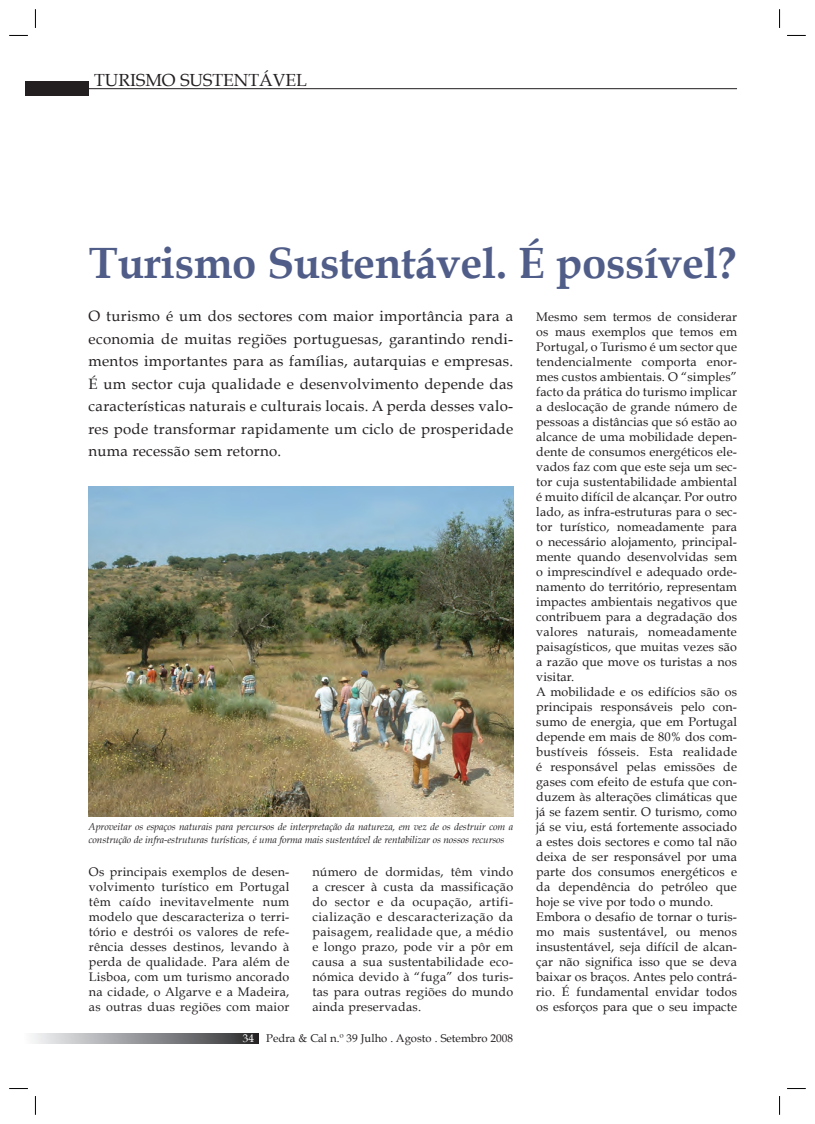
<style>
.page{position:relative;width:815px;height:1124px;background:#fff}
.page>*{position:absolute;margin:0;border:0;box-sizing:border-box;transform-origin:0 0}
.Título{font:700 43.75px "Book Antiqua";letter-spacing:-.01em;color:#505d88}
.t1{font:17.5px "Book Antiqua";color:#231f20}
.t2{font:15px/22.5px "Book Antiqua";letter-spacing:.02em;color:#231f20;text-align:justify}
.t3{font:12.5px/15px "Book Antiqua";letter-spacing:.01em;color:#231f20;text-align:justify}
.t4{font:11.25px "Book Antiqua";color:#231f20}
.t5{font:11.25px "Book Antiqua";color:#fff}
.t6{font:italic 10px/12.5px "Book Antiqua";letter-spacing:-.01em;color:#231f20}
</style>
<div class="page">
<div style="left:25px;top:82px;width:64px;height:14px;background:#231f20"></div>
<hr style="left:35px;top:88px;width:702px;height:1px;background:#231f20">
<svg style="left:32px;top:1033px;width:227px;height:10px;background:#8f9092"></svg>
<img style="left:89px;top:486px;width:424px;height:330px">
<svg style="left:9px;top:35px;width:19px;height:1px"></svg>
<svg style="left:787px;top:35px;width:19px;height:1px"></svg>
<svg style="left:9px;top:1088px;width:19px;height:1px"></svg>
<svg style="left:787px;top:1088px;width:19px;height:1px"></svg>
<svg style="left:35px;top:9px;width:1px;height:19px"></svg>
<svg style="left:35px;top:1096px;width:1px;height:18px"></svg>
<svg style="left:779px;top:9px;width:1px;height:19px"></svg>
<svg style="left:779px;top:1096px;width:1px;height:18px"></svg>
<p class="t1" style="left:94px;top:69px;width:214px">turismo sustentável</p>
<p class="Título" style="left:89px;top:237px;width:650px">Turismo Sustentável. É possível?</p>
<p class="t2" style="left:89px;top:305px;width:426px">O turismo é um dos sectores com maior importância para a economia de muitas regiões portuguesas, garantindo rendi&shy;mentos importantes para as famílias, autarquias e em--pre-----sas.<br>É um sector cuja qualidade e desenvolvimento depende das características naturais e culturais lo---cais. A perda desses valo&shy;res pode transformar rapidamente um ciclo de prosperidade numa recessão sem retorno.</p>
<p class="t6" style="left:89px;top:820px;width:426px">Aproveitar os espaços naturais para percursos de interpretação da natureza, em vez de os destruir com a construção de infra-estruturas turísticas, é uma forma mais sustentável de rentabilizar os nossos recursos</p>
<p class="t3" style="left:312px;top:864px;width:202px">número de dormidas, têm vindo a crescer à custa da massificação do sector e da ocupação, artifi&shy;cialização e descaracterização da paisagem, realidade que, a médio e longo prazo, pode vir a pôr em causa a sua sustentabilidade eco&shy;nómica devido à “fuga” dos turis&shy;tas para outras regiões do mundo ainda preservadas.</p>
<p class="t3" style="left:89px;top:864px;width:202px">Os principais exemplos de desen&shy;volvimento turístico em Portugal têm caído inevitavelmente num modelo que descaracteriza o terri&shy;tório e destrói os valores de refe&shy;rência desses destinos, levando à perda de qualidade. Para além de Lisboa, com um turismo ancorado na cidade, o Algarve e a Madeira, as outras duas regiões com maior</p>
<p class="t5" style="left:243px;top:1031px;width:13px">34</p>
<p class="t4" style="left:266px;top:1031px;width:248px">Pedra &amp; Cal n.º 39 Julho . Agosto . Setembro 2008</p>
<p class="t3" style="left:536px;top:309px;width:202px">Mesmo sem termos de considerar os maus exemplos que temos em Portugal, o Turismo é um sector que tendencialmente comporta enor&shy;mes custos ambientais. O “simples” facto da prática do turismo implicar a deslocação de grande número de pessoas a distâncias que só estão ao alcance de uma mobilidade depen&shy;dente de consumos energéticos ele&shy;vados faz com que este seja um sec&shy;tor cuja sustentabilidade ambiental é muito difícil de alcançar. Por outro lado, as infra-estruturas para o sec&shy;tor turístico, nomeadamente para o necessário alojamento, principal&shy;mente quando desenvolvidas sem o imprescindível e adequado orde&shy;namento do território, representam impactes ambientais negativos que contribuem para a degradação dos valores naturais, nomeadamente paisagísticos, que muitas vezes são a razão que move os turistas a nos visitar.</p>
<p class="t3" style="left:536px;top:684px;width:202px">A mobilidade e os edifícios são os principais responsáveis pelo con&shy;sumo de energia, que em Portugal depende em mais de 80% dos com&shy;bustíveis fósseis. Esta realidade é responsável pelas emissões de gases com efeito de estufa que con&shy;duzem às alterações climáticas que já se fazem sentir. O turismo, como já se viu, está fortemente associado a estes dois sectores e como tal não deixa de ser responsável por uma parte dos consumos energéticos e da dependência do petróleo que hoje se vive por todo o mundo.</p>
<p class="t3" style="left:536px;top:909px;width:202px">Embora o desafio de tornar o turis&shy;mo mais sustentável, ou menos insustentável, seja difícil de alcan&shy;çar não significa isso que se deva baixar os braços. Antes pelo contrá&shy;rio. É fundamental envidar todos os esforços para que o seu impacte</p>
</div>
